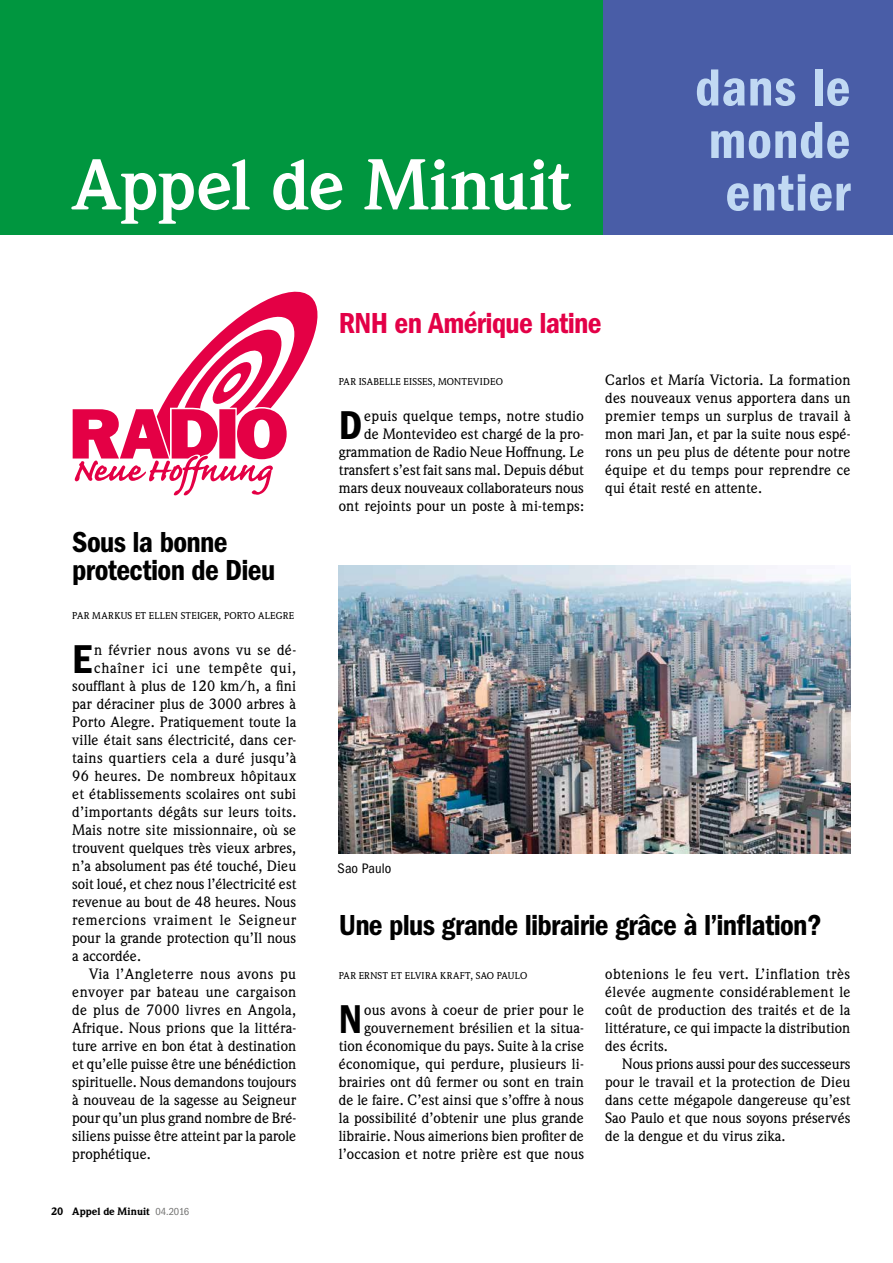
<style>
.page{position:relative;width:893px;height:1263px;background:#fff}
.page>*{position:absolute;margin:0;border:0;box-sizing:border-box;transform-origin:0 0}
.t1{font:700 70.5px "Weidemann";letter-spacing:-.015em;color:#fff}
.t2{font:600 condensed 54px/52.5px "Franklin Gothic";letter-spacing:.01em;color:#c1d9f3;text-align:center}
.t3{font:600 condensed 41.7px "Franklin Gothic";color:#000}
.t4{font:600 condensed 30px/28.5px "Franklin Gothic";letter-spacing:-.025em;color:#000}
.t5{font:600 condensed 30px "Franklin Gothic";letter-spacing:-.025em;color:#e30047}
.t6{font:500 14.7px/18px "Weidemann";letter-spacing:.005em;color:#000;text-align:justify}
.t7{font:500 14.7px "Weidemann";letter-spacing:.025em;color:#000}
.t8{font:500 14.7px "Weidemann";letter-spacing:.04em;color:#000}
.t9{font:500 14.7px "Weidemann";letter-spacing:.03em;color:#000}
.t10{font:500 14.7px "Weidemann";letter-spacing:.045em;color:#000}
.t11{font:condensed 14.25px "Franklin Gothic";letter-spacing:.005em;color:#000}
.t12{font:900 10.5px "Weidemann";letter-spacing:-.005em;color:#000}
.t13{font:500 9.75px "Weidemann";letter-spacing:.02em;color:#000}
.s1{font-family:"Franklin Gothic";font-weight:400;font-stretch:condensed;color:#6f6f6e}
</style>
<div class="page">
<img style="left:339px;top:565px;width:511px;height:288px">
<div style="left:588px;top:0;width:305px;height:235px;background:#495da7"></div>
<div style="left:0;top:0;width:603px;height:235px;background:#00963f"></div>
<svg style="left:73px;top:292px;width:244px;height:203px"></svg>
<h1 class="t1" style="left:72px;top:144px;width:499px">Appel de Minuit</h1>
<h3 class="t5" style="left:339px;top:306px;width:264px">RNH en Amérique latine</h3>
<h2 class="t2" style="left:695px;top:62px;width:157px">dans le monde entier</h2>
<h3 class="t4" style="left:72px;top:528px;width:205px">Sous la bonne protection de Dieu</h3>
<p class="t13" style="left:72px;top:610px;width:224px">PAR MARKUS ET ELLEN STEIGER, PORTO ALEGRE</p>
<h3 class="t3" style="left:72px;top:635px;width:21px">E</h3>
<p class="t7" style="left:94px;top:641px;width:203px">n février nous avons vu se dé-</p>
<p class="t10" style="left:94px;top:659px;width:203px">chaîner ici une tempête qui,</p>
<p class="t6" style="left:72px;top:677px;width:225px">soufflant à plus de 120 km/h, a fini</p>
<p class="t6" style="left:72px;top:695px;width:225px">par déraciner plus de 3000 arbres à</p>
<p class="t6" style="left:72px;top:713px;width:225px">Porto Alegre. Pratiquement toute la</p>
<p class="t6" style="left:72px;top:731px;width:225px">ville était sans électricité, dans cer-</p>
<p class="t7" style="left:72px;top:749px;width:226px">tains quartiers cela a duré jusqu’à</p>
<p class="t6" style="left:72px;top:767px;width:226px">96 heures. De nombreux hôpitaux</p>
<p class="t6" style="left:72px;top:785px;width:225px">et établissements scolaires ont subi</p>
<p class="t6" style="left:72px;top:803px;width:226px">d’importants dégâts sur leurs toits.</p>
<p class="t6" style="left:72px;top:821px;width:226px">Mais notre site missionnaire, où se</p>
<p class="t6" style="left:72px;top:839px;width:225px">trouvent quelques très vieux arbres,</p>
<p class="t6" style="left:72px;top:857px;width:225px">n’a absolument pas été touché, Dieu</p>
<p class="t6" style="left:72px;top:875px;width:226px">soit loué, et chez nous l’électricité est</p>
<p class="t6" style="left:72px;top:893px;width:225px">revenue au bout de 48 heures. Nous</p>
<p class="t8" style="left:72px;top:911px;width:225px">remercions vraiment le Seigneur</p>
<p class="t6" style="left:72px;top:929px;width:225px">pour la grande protection qu’Il nous</p>
<p class="t6" style="left:72px;top:947px;width:70px">a accordée.</p>
<p class="t9" style="left:89px;top:965px;width:208px">Via l’Angleterre nous avons pu</p>
<p class="t7" style="left:72px;top:983px;width:226px">envoyer par bateau une cargaison</p>
<p class="t6" style="left:72px;top:1001px;width:225px">de plus de 7000 livres en Angola,</p>
<p class="t6" style="left:72px;top:1019px;width:225px">Afrique. Nous prions que la littéra-</p>
<p class="t6" style="left:72px;top:1037px;width:225px">ture arrive en bon état à destination</p>
<p class="t6" style="left:72px;top:1055px;width:226px">et qu’elle puisse être une bénédiction</p>
<p class="t6" style="left:72px;top:1073px;width:226px">spirituelle. Nous demandons toujours</p>
<p class="t6" style="left:72px;top:1091px;width:225px">à nouveau de la sagesse au Seigneur</p>
<p class="t6" style="left:72px;top:1109px;width:225px">pour qu’un plus grand nombre de Bré-</p>
<p class="t6" style="left:72px;top:1127px;width:225px">siliens puisse être atteint par la parole</p>
<p class="t6" style="left:72px;top:1145px;width:80px">prophétique.</p>
<p class="t12" style="left:51px;top:1204px;width:140px">20 Appel de Minuit <span class="s1">04.2016</span></p>
<p class="t13" style="left:339px;top:376px;width:166px">PAR ISABELLE EISSES, MONTEVIDEO</p>
<h3 class="t3" style="left:339px;top:401px;width:25px">D</h3>
<p class="t6" style="left:339px;top:407px;width:247px;text-align:right">epuis quelque temps, notre studio<br>de Montevideo est chargé de la pro&shy;grammation de Radio Neue Hoffnung. Le transfert s’est fait sans mal. Depuis début mars deux nouveaux collaborateurs nous ont rejoints pour un poste à mi-temps:</p>
<p class="t6" style="left:605px;top:371px;width:247px">Carlos et María Victoria. La formation des nouveaux venus apportera dans un premier temps un surplus de travail à mon mari Jan, et par la suite nous espé&shy;rons un peu plus de détente pour notre équipe et du temps pour reprendre ce qui était resté en attente.</p>
<p class="t11" style="left:338px;top:861px;width:55px">Sao Paulo</p>
<h3 class="t4" style="left:339px;top:911px;width:485px">Une plus grande librairie grâce à l’inflation?</h3>
<p class="t13" style="left:339px;top:970px;width:190px">PAR ERNST ET ELVIRA KRAFT, SAO PAULO</p>
<h3 class="t3" style="left:339px;top:995px;width:25px">N</h3>
<p class="t6" style="left:605px;top:965px;width:247px">obtenions le feu vert. L’inflation très élevée augmente considérablement le coût de production des traités et de la littérature, ce qui impacte la distribution des écrits.</p>
<p class="t6" style="left:605px;top:1055px;width:247px;text-indent:17px">Nous prions aussi pour des successeurs pour le travail et la protection de Dieu dans cette mégapole dangereuse qu’est Sao Paulo et que nous soyons préservés de la dengue et du virus zika.</p>
<p class="t6" style="left:339px;top:1001px;width:247px;text-align:right">ous avons à coeur de prier pour le gouvernement brésilien et la situa&shy;tion économique du pays. Suite à la crise économique, qui perdure, plusieurs li&shy;brairies ont dû fermer ou sont en train de le faire. C’est ainsi que s’offre à nous la possibilité d’obtenir une plus grande librairie. Nous aimerions bien profiter de l’occasion et notre prière est que nous</p>
</div>
